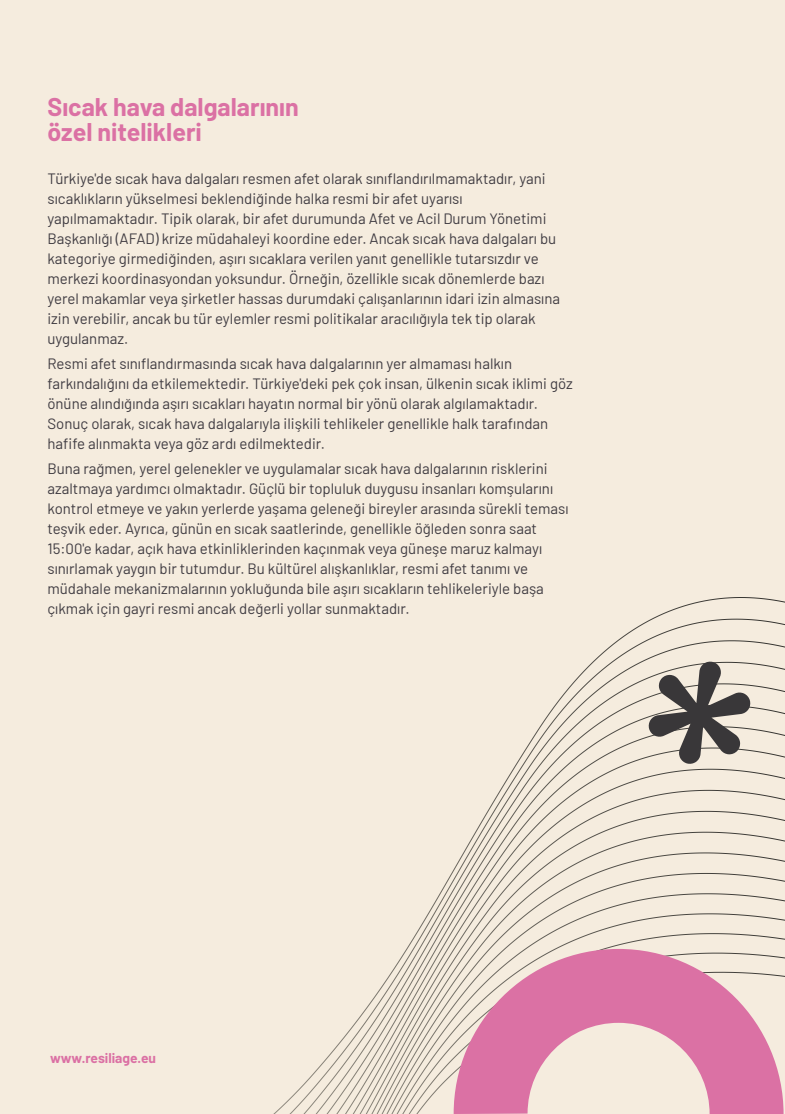
<style>
.page{position:relative;width:785px;height:1114px;background:#f5ecde}
.page>*{position:absolute;margin:0;border:0;box-sizing:border-box;transform-origin:0 0}
.t1{font:700 25px/25px "Barlow";color:#db71a4}
.t2{font:15px/20px "Barlow";color:#403c42}
.t3{font:700 13.75px "Barlow";color:#db71a4}
</style>
<div class="page">
<svg style="left:497px;top:765px;width:288px;height:29px"></svg>
<svg style="left:480px;top:794px;width:305px;height:29px"></svg>
<svg style="left:463px;top:823px;width:322px;height:29px"></svg>
<svg style="left:447px;top:852px;width:338px;height:29px"></svg>
<svg style="left:430px;top:881px;width:355px;height:29px"></svg>
<svg style="left:412px;top:910px;width:373px;height:29px"></svg>
<svg style="left:273px;top:939px;width:512px;height:175px"></svg>
<svg style="left:648px;top:661px;width:103px;height:103px"></svg>
<svg style="left:454px;top:949px;width:330px;height:165px;fill:#db71a4"></svg>
<h1 class="t1" style="left:47px;top:93px;width:253px">Sıcak hava dalgalarının özel nitelikleri</h1>
<p class="t2" style="left:47px;top:167px;width:514px">Türkiye'de sıcak hava dalgaları resmen afet olarak sınıflandırılmamaktadır, yani sıcaklıkların yükselmesi beklendiğinde halka resmi bir afet uyarısı yapılmamaktadır. Tipik olarak, bir afet durumunda Afet ve Acil Durum Yönetimi Başkanlığı (AFAD) krize müdahaleyi koordine eder. Ancak sıcak hava dalgaları bu kategoriye girmediğinden, aşırı sıcaklara verilen yanıt genellikle tutarsızdır ve merkezi koordinasyondan yoksundur. Örneğin, özellikle sıcak dönemlerde bazı yerel makamlar veya şirketler hassas durumdaki çalışanlarının idari izin almasına izin verebilir, ancak bu tür eylemler resmi politikalar aracılığıyla tek tip olarak uygulanmaz.</p>
<p class="t2" style="left:47px;top:352px;width:527px">Resmi afet sınıflandırmasında sıcak hava dalgalarının yer almaması halkın farkındalığını da etkilemektedir. Türkiye'deki pek çok insan, ülkenin sıcak iklimi göz önüne alındığında aşırı sıcakları hayatın normal bir yönü olarak algılamaktadır.<br>Sonuç olarak, sıcak hava dalgalarıyla ilişkili tehlikeler genellikle halk tarafından hafife alınmakta veya göz ardı edilmektedir.</p>
<p class="t2" style="left:47px;top:457px;width:523px">Buna rağmen, yerel gelenekler ve uygulamalar sıcak hava dalgalarının risklerini azaltmaya yardımcı olmaktadır. Güçlü bir topluluk duygusu insanları komşularını kontrol etmeye ve yakın yerlerde yaşama geleneği bireyler arasında sürekli teması teşvik eder. Ayrıca, günün en sıcak saatlerinde, genellikle öğleden sonra saat 15:00'e kadar, açık hava etkinliklerinden kaçınmak veya güneşe maruz kalmayı sınırlamak yaygın bir tutumdur. Bu kültürel alışkanlıklar, resmi afet tanımı ve müdahale mekanizmalarının yokluğunda bile aşırı sıcakların tehlikeleriyle başa çıkmak için gayri resmi ancak değerli yollar sunmaktadır.</p>
<p class="t3" style="left:50px;top:1053px;width:108px">www.resiliage.eu</p>
</div>
